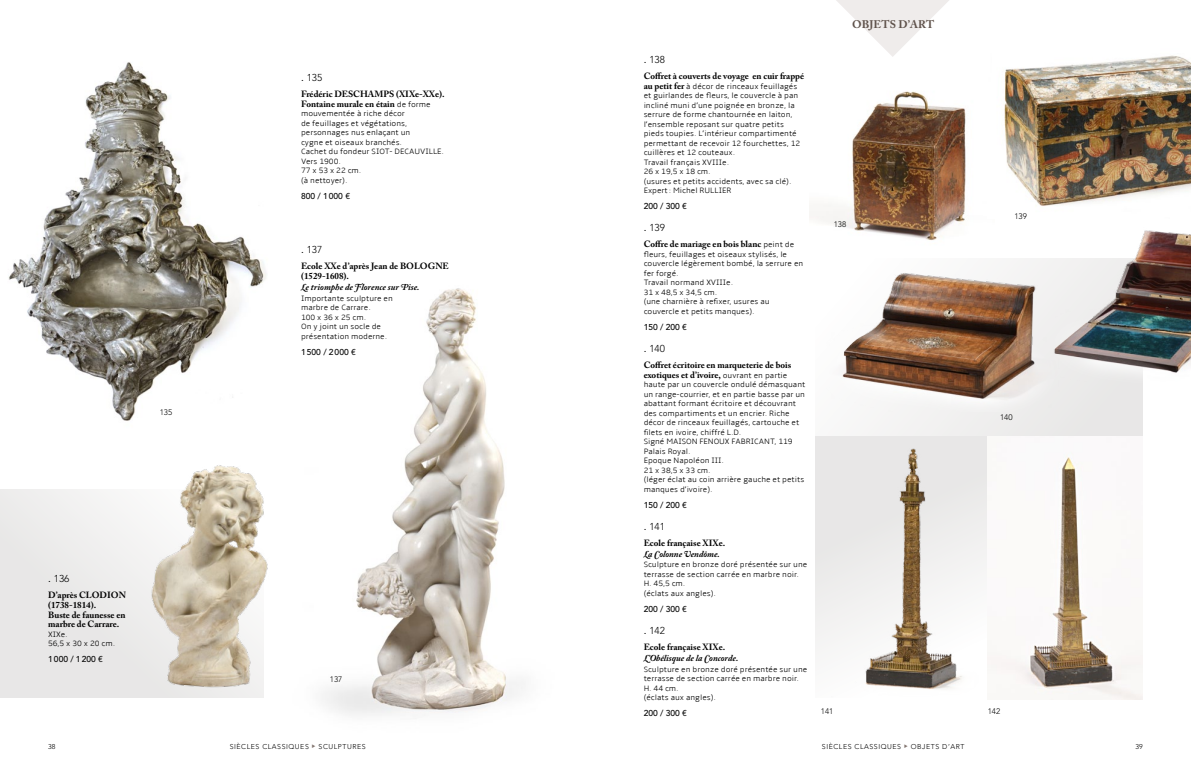
<style>
.page{position:relative;width:1191px;height:766px;background:#fff}
.page>*{position:absolute;margin:0;border:0;box-sizing:border-box;transform-origin:0 0}
.t1{font:700 11px "Adobe Caslon Pro";letter-spacing:.015em;color:#5f524b}
.t2{font:300 10px "Avenir LT";color:#000}
.t3{font:700 9px/9.5px "Adobe Caslon Pro";color:#000}
.t4{font:italic 700 9px "Adobe Caslon Pro";color:#000}
.t5{font:500 8.5px "Avenir LT";color:#000}
.t6{font:300 8px/9.5px "Amble";color:#000}
.t7{font:300 8px "Avenir LT";color:#000}
.t8{font:300 7px "Avenir LT";letter-spacing:.08em;color:#000}
.s1{font-weight:400}
.s2{font-family:"Amble";font-weight:300;font-size:8px}
.s3{font-family:"Adobe Caslon Pro";font-weight:700;font-size:9px}
</style>
<div class="page">
<img style="left:1005px;top:435px;width:137px;height:264px">
<div style="left:0;top:489px;width:264px;height:208px;background:#e8e7e7"></div>
<div style="left:815px;top:258px;width:327px;height:177px;background:linear-gradient(to bottom,#fff,#ebeaea)"></div>
<img style="left:9px;top:62px;width:257px;height:359px">
<img style="left:116px;top:465px;width:152px;height:233px">
<img style="left:322px;top:288px;width:203px;height:427px">
<img style="left:809px;top:91px;width:157px;height:149px">
<img style="left:1004px;top:55px;width:187px;height:151px">
<img style="left:821px;top:410px;width:184px;height:279px">
<img style="left:826px;top:258px;width:233px;height:153px">
<img style="left:1051px;top:230px;width:140px;height:152px">
<svg style="left:836px;top:0;width:113px;height:57px"></svg>
<p class="t7" style="left:160px;top:407px;width:14px">135</p>
<p class="t2" style="left:48px;top:572px;width:23px"><span class="s1">.</span> 136</p>
<p class="t3" style="left:48px;top:589px;width:67px;line-height:10.5px">D’après CLODION (1738-1814).</p>
<p class="t3" style="left:48px;top:609px;width:79px">Buste de faunesse en marbre de Carrare.</p>
<p class="t6" style="left:48px;top:629px;width:68px">XIXe.<br>56,5 x 30 x 20 cm.</p>
<p class="t5" style="left:48px;top:654px;width:56px">1000 / 1200 €</p>
<p class="t2" style="left:301px;top:72px;width:23px"><span class="s1">.</span> 135</p>
<p class="t3" style="left:301px;top:89px;width:67px">Frédéric DESCHAMPS</p>
<p class="t3" style="left:301px;top:89px;width:145px;text-indent:95px">(XIXe-XXe).<br>Fontaine murale en étain <span class="s2">de forme</span></p>
<p class="t6" style="left:301px;top:109px;width:144px">mouvementée à riche décor<br>de feuillages et végétations, personnages nus enlaçant un<br>cygne et oiseaux branchés.<br>Cachet du fondeur SIOT- DECAUVILLE.<br>Vers 1900.<br>77 x 53 x 22 cm.<br>(à nettoyer).</p>
<p class="t5" style="left:301px;top:191px;width:51px">800 / 1000 €</p>
<p class="t2" style="left:301px;top:243px;width:23px"><span class="s1">.</span> 137</p>
<p class="t3" style="left:301px;top:261px;width:107px">Ecole XXe d’après Jean de BOLOGN</p>
<p class="t3" style="left:442px;top:261px;width:8px">E</p>
<p class="t3" style="left:301px;top:271px;width:50px">(1529-1608).</p>
<p class="t4" style="left:301px;top:281px;width:120px">Le triomphe de Florence sur Pise.</p>
<p class="t6" style="left:301px;top:293px;width:93px">Importante sculpture en marbre de Carrare.<br>100 x 36 x 25 cm.<br>On y joint un socle de présentation moderne.</p>
<p class="t5" style="left:301px;top:346px;width:56px">1500 / 2000 €</p>
<p class="t7" style="left:330px;top:674px;width:14px">137</p>
<p class="t2" style="left:643px;top:53px;width:23px"><span class="s1">.</span> 138</p>
<p class="t3" style="left:643px;top:71px;width:162px">Coffret à couverts de voyage en cuir frappé</p>
<p class="t6" style="left:643px;top:81px;width:158px"><span class="s3">au petit fer</span> à décor de rinceaux feuillagés et guirlandes de fleurs, le couvercle à pan incliné muni d’une poignée en bronze, la serrure de forme chantournée en laiton, l’ensemble reposant sur quatre petits pieds toupies. L’intérieur compartimenté permettant de recevoir 12 fourchettes, 12 cuillères et 12 couteaux.<br>Travail français XVIIIe.<br>26 x 19,5 x 18 cm.<br>(usures et petits accidents, avec sa clé).<br>Expert : Michel RULLIER</p>
<p class="t5" style="left:643px;top:201px;width:45px">200 / 300 €</p>
<p class="t2" style="left:643px;top:222px;width:23px"><span class="s1">.</span> 139</p>
<p class="t3" style="left:643px;top:239px;width:152px">Coffre de mariage en bois blanc <span class="s2">peint de</span></p>
<p class="t6" style="left:643px;top:249px;width:161px">fleurs, feuillages et oiseaux stylisés, le couvercle légèrement bombé, la serrure en fer forgé.<br>Travail normand XVIIIe.<br>31 x 48,5 x 34,5 cm.<br>(une charnière à refixer, usures au couvercle et petits manques).</p>
<p class="t5" style="left:643px;top:322px;width:45px">150 / 200 €</p>
<p class="t2" style="left:643px;top:342px;width:23px"><span class="s1">.</span> 140</p>
<p class="t3" style="left:643px;top:360px;width:149px">Coffret écritoire en marqueterie de bois exotiques et d’ivoire, <span class="s2">ouvrant en partie</span></p>
<p class="t6" style="left:643px;top:380px;width:163px">haute par un couvercle ondulé démasquant un range-courrier, et en partie basse par un abattant formant écritoire et découvrant des compartiments et un encrier. Riche décor de rinceaux feuillagés, cartouche et filets en ivoire, chiffré L.D.<br>Signé MAISON FENOUX FABRICANT, 119<br>Palais Royal.<br>Epoque Napoléon III.<br>21 x 38,5 x 33 cm.<br>(léger éclat au coin arrière gauche et petits manques d’ivoire).</p>
<p class="t5" style="left:643px;top:499px;width:45px">150 / 200 €</p>
<p class="t2" style="left:643px;top:520px;width:23px"><span class="s1">.</span> 141</p>
<p class="t3" style="left:643px;top:538px;width:83px">Ecole française XIXe.</p>
<p class="t4" style="left:643px;top:548px;width:78px">La Colonne Vendôme.</p>
<p class="t6" style="left:643px;top:560px;width:165px">Sculpture en bronze doré présentée sur une terrasse de section carrée en marbre noir.<br>H. 45,5 cm.<br>(éclats aux angles).</p>
<p class="t5" style="left:643px;top:604px;width:45px">200 / 300 €</p>
<p class="t2" style="left:643px;top:624px;width:23px"><span class="s1">.</span> 142</p>
<p class="t3" style="left:643px;top:642px;width:83px">Ecole française XIXe.</p>
<p class="t4" style="left:643px;top:652px;width:96px">L’Obélisque de la Concorde.</p>
<p class="t6" style="left:643px;top:664px;width:165px">Sculpture en bronze doré présentée sur une terrasse de section carrée en marbre noir.<br>H. 44 cm.<br>(éclats aux angles).</p>
<p class="t5" style="left:643px;top:708px;width:45px">200 / 300 €</p>
<h1 class="t1" style="left:852px;top:18px;width:84px">Objets d ’Art</h1>
<p class="t7" style="left:833px;top:220px;width:14px">138</p>
<p class="t7" style="left:1014px;top:211px;width:14px">139</p>
<p class="t7" style="left:1000px;top:412px;width:14px">140</p>
<p class="t7" style="left:821px;top:706px;width:14px">141</p>
<p class="t7" style="left:987px;top:706px;width:14px">142</p>
<p class="t8" style="left:48px;top:741px;width:9px">38</p>
<p class="t8" style="left:230px;top:742px;width:81px">SIÈCLES CLASSIQUES</p>
<p class="t8" style="left:318px;top:742px;width:11px">SCUL</p>
<p class="t8" style="left:338px;top:742px;width:24px">PTU RES</p>
<p class="t8" style="left:822px;top:742px;width:81px">SIÈCLES CLASSIQUES</p>
<p class="t8" style="left:911px;top:742px;width:21px">OBJETS</p>
<p class="t8" style="left:942px;top:742px;width:24px">D’ART</p>
<p class="t8" style="left:1135px;top:741px;width:9px">39</p>
</div>
